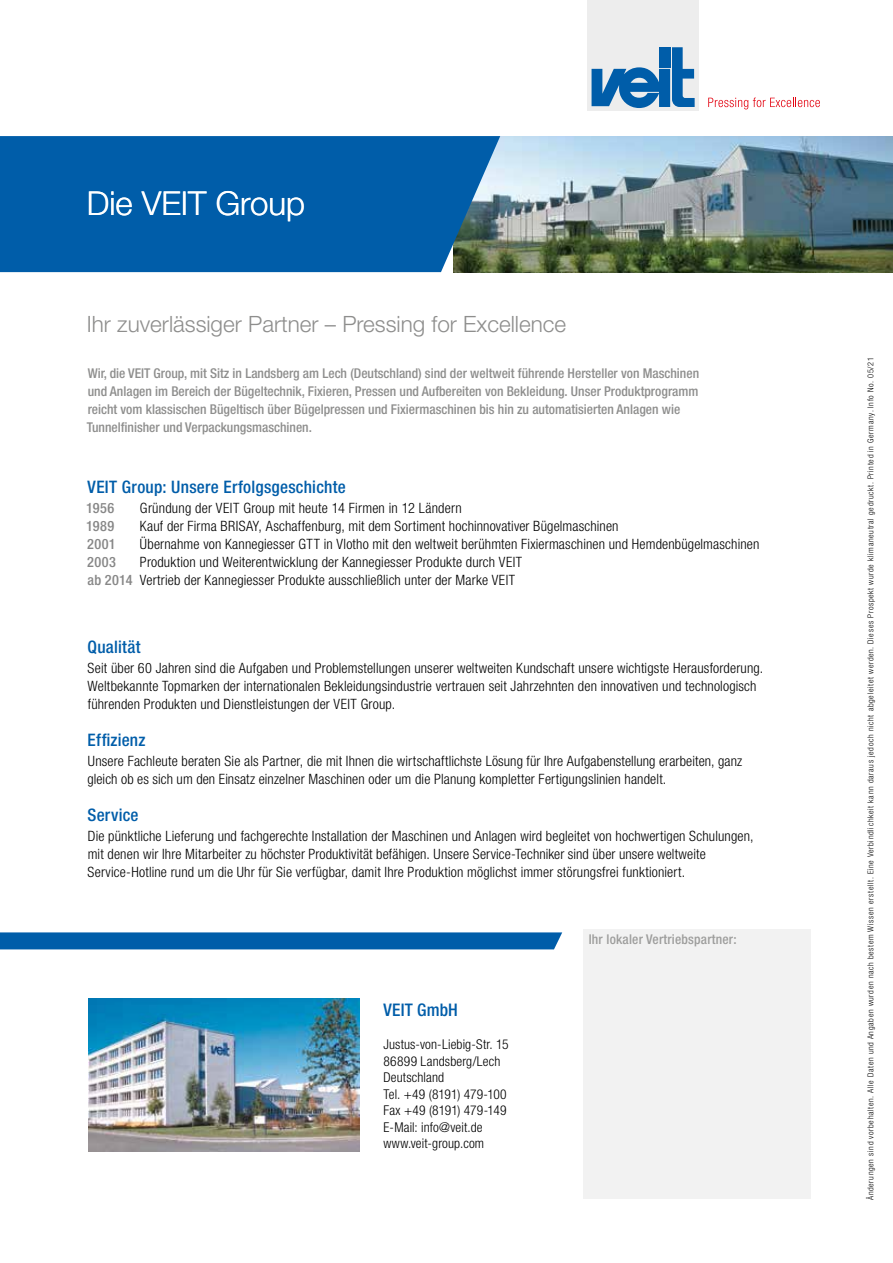
<style>
.page{position:relative;width:893px;height:1263px;background:#fff}
.page>*{position:absolute;margin:0;border:0;box-sizing:border-box;transform-origin:0 0}
.t1{font:300 33px "Helvetica Neue LT Std";color:#fff}
.t2{font:300 22.5px "Helvetica Neue LT Std";color:#8e8e8d}
.t3{font:500 condensed 17.4px "Helvetica Neue LT Std";letter-spacing:.01em;color:#005da9}
.t4{font:500 condensed 17.25px "Helvetica Neue LT Std";letter-spacing:.015em;color:#005da9}
.t5{font:300 condensed 14.25px/18px "Helvetica Neue LT Std";letter-spacing:.01em;color:#000}
.t6{font:500 condensed 14.25px "Helvetica Neue LT Std";letter-spacing:.03em;color:#878787}
.t7{font:500 condensed 13.5px/18px "Helvetica Neue LT Std";color:#8e8e8d}
.t8{font:300 condensed 13.5px/16.5px "Helvetica Neue LT Std";letter-spacing:.01em;color:#000}
.t9{font:500 condensed 13.5px "Helvetica Neue LT Std";letter-spacing:.015em;color:#9d9d9c}
.t10{font:300 condensed 8.25px "Helvetica Neue LT Std";letter-spacing:.08em;color:#000}
.s1{font-weight:500;color:#878787}
</style>
<div class="page">
<div style="left:587px;top:0;width:111px;height:111px;background:#ededed"></div>
<svg style="left:592px;top:47px;width:103px;height:61px"></svg>
<div style="left:659px;top:47px;width:11px;height:20px;background:#005da9"></div>
<svg style="left:708px;top:98px;width:112px;height:11px"></svg>
<img style="left:88px;top:998px;width:272px;height:153px">
<div style="left:0;top:932px;width:562px;height:17px;background:#005da9"></div>
<img style="left:500px;top:136px;width:393px;height:136px">
<div style="left:0;top:136px;width:500px;height:136px;background:#005da9"></div>
<div style="left:583px;top:929px;width:227px;height:270px;background:#f2f2f2"></div>
<h1 class="t1" style="left:87px;top:183px;width:220px">Die VEIT Group</h1>
<h2 class="t2" style="left:87px;top:310px;width:481px">Ihr zuverlässiger Partner – Pressing for Excellence</h2>
<p class="t7" style="left:87px;top:364px;width:614px">Wir, die VEIT Group, mit Sitz in Landsberg am Lech (Deutschland) sind der weltweit führende Hersteller von Maschinen und Anlagen im Bereich der Bügeltechnik, Fixieren, Pressen und Aufbereiten von Bekleidung. Unser Produktprogramm reicht vom klassischen Bügeltisch über Bügelpressen und Fixiermaschinen bis hin zu automatisierten Anlagen wie Tunnelfinisher und Verpackungsmaschinen.</p>
<p class="t4" style="left:87px;top:477px;width:260px">VEIT Group: Unsere Erfolgsgeschichte</p>
<p class="t6" style="left:86px;top:500px;width:30px">1956</p>
<p class="t5" style="left:140px;top:499px;width:323px">Gründung der VEIT Group mit heute 14 Firmen in 12 Ländern</p>
<p class="t6" style="left:86px;top:518px;width:29px">1989</p>
<p class="t5" style="left:140px;top:517px;width:480px">Kauf der Firma BRISAY, Aschaffenburg, mit dem Sortiment hochinnovativer Bügelmaschinen</p>
<p class="t6" style="left:87px;top:536px;width:30px">2001</p>
<p class="t5" style="left:140px;top:535px;width:621px">Übernahme von Kannegiesser GTT in Vlotho mit den weltweit berühmten Fixiermaschinen und Hemdenbügelmaschinen</p>
<p class="t6" style="left:87px;top:554px;width:30px">2003</p>
<p class="t5" style="left:88px;top:553px;width:436px;text-indent:52px">Produktion und Weiterentwicklung der Kannegiesser Produkte durch VEIT <span class="s1">ab 2014</span> Vertrieb der Kannegiesser Produkte ausschließlich unter der Marke VEIT</p>
<p class="t4" style="left:87px;top:637px;width:54px">Qualität</p>
<p class="t5" style="left:88px;top:659px;width:677px">Seit über 60 Jahren sind die Aufgaben und Problemstellungen unserer weltweiten Kundschaft unsere wichtigste Herausforderung.<br>Weltbekannte Topmarken der internationalen Bekleidungsindustrie vertrauen seit Jahrzehnten den innovativen und technologisch führenden Produkten und Dienstleistungen der VEIT Group.</p>
<p class="t4" style="left:88px;top:730px;width:59px">Effizienz</p>
<p class="t5" style="left:87px;top:752px;width:656px">Unsere Fachleute beraten Sie als Partner, die mit Ihnen die wirtschaftlichste Lösung für Ihre Aufgabenstellung erarbeiten, ganz gleich ob es sich um den Einsatz einzelner Maschinen oder um die Planung kompletter Fertigungslinien handelt.</p>
<p class="t4" style="left:87px;top:804px;width:53px">Service</p>
<p class="t5" style="left:88px;top:827px;width:667px">Die pünktliche Lieferung und fachgerechte Installation der Maschinen und Anlagen wird begleitet von hochwertigen Schulungen, mit denen wir Ihre Mitarbeiter zu höchster Produktivität befähigen. Unsere Service-Techniker sind über unsere weltweite<br>Service-Hotline rund um die Uhr für Sie verfügbar, damit Ihre Produktion möglichst immer störungsfrei funktioniert.</p>
<p class="t3" style="left:383px;top:999px;width:76px">VEIT GmbH</p>
<p class="t8" style="left:383px;top:1036px;width:127px">Justus-von-Liebig-Str. 15<br>86899 Landsberg/Lech<br>Deutschland<br>Tel. +49 (8191) 479-100<br>Fax +49 (8191) 479-149<br>E-Mail: info@veit.de www.veit-group.com</p>
<p class="t9" style="left:589px;top:931px;width:149px">Ihr lokaler Vertriebspartner:</p>
<p class="t10" style="left:866px;top:1200px;width:845px;rotate:-90deg">Änderungen sind vorbehalten. Alle Daten und Angaben wurden nach bestem Wissen erstellt. Eine Verbindlichkeit kann daraus jedoch nicht abgeleitet werden. Dieses Prospekt wurde klimaneutral gedruckt. Printed in Germany. Info No. 05/21</p>
</div>
